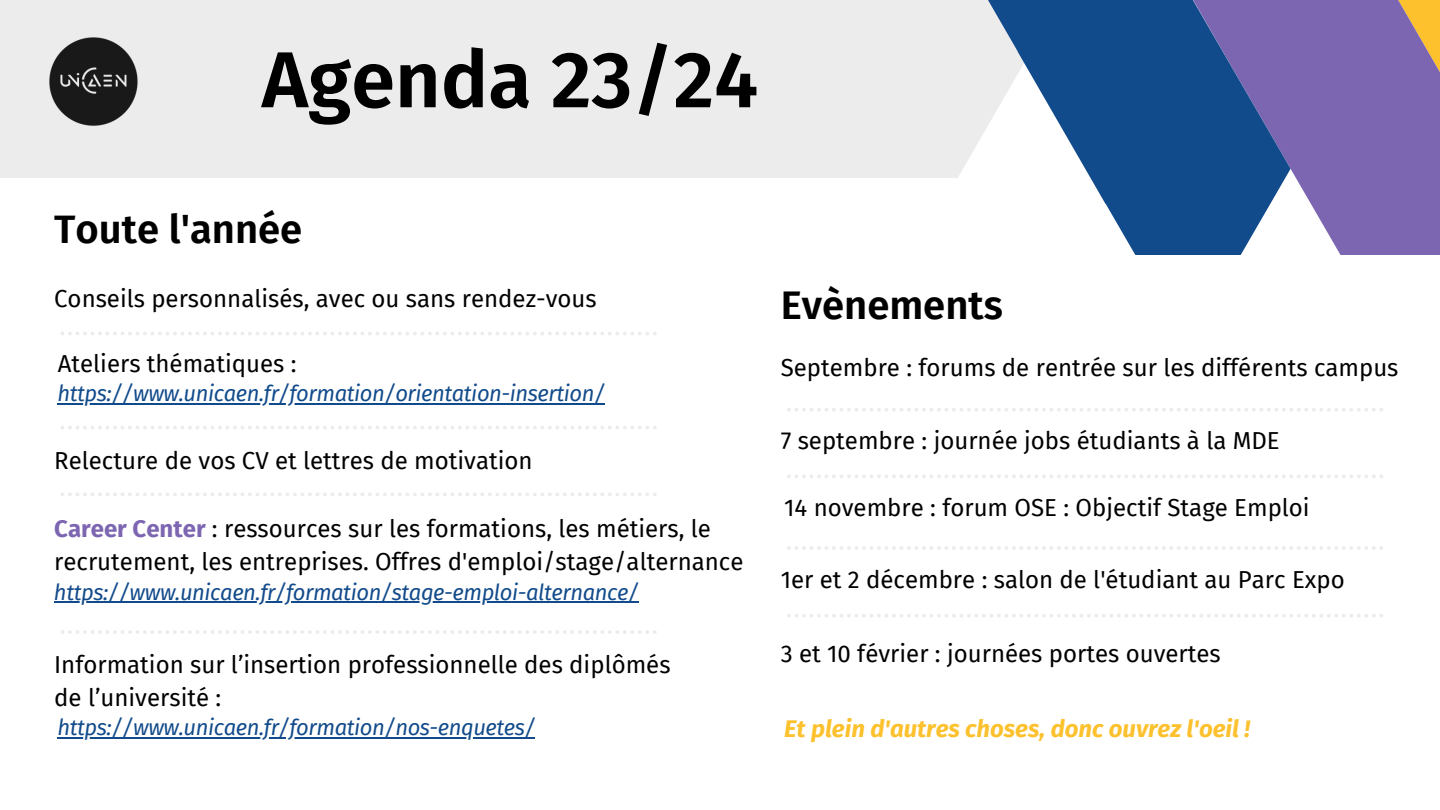
<style>
.page{position:relative;width:1440px;height:810px;background:#fff}
.page>*{position:absolute;margin:0;border:0;box-sizing:border-box;transform-origin:0 0}
.t1{font:600 79.2px "Fira Sans";color:#000}
.t2{font:600 40px "Fira Sans";color:#000}
.t3{font:24px/33px "Fira Sans";color:#000}
.t4{font:italic 700 24px "Fira Sans";color:#fcc12d}
.t5{font:italic 22px "Fira Sans";letter-spacing:-.02em;color:#124b8b}
.s1{font-weight:700;color:#7d66b1}
</style>
<div class="page">
<svg style="left:787px;top:408px;width:596px;height:4px"></svg>
<svg style="left:787px;top:475px;width:596px;height:3px"></svg>
<svg style="left:787px;top:546px;width:596px;height:4px"></svg>
<svg style="left:787px;top:614px;width:596px;height:4px"></svg>
<div style="left:0;top:0;width:1099px;height:178px;background:#edeced"></div>
<svg style="left:1291px;top:0;width:149px;height:254px;fill:#7d66b1"></svg>
<svg style="left:983px;top:0;width:308px;height:254px;fill:#124b8b"></svg>
<svg style="left:61px;top:332px;width:596px;height:3px"></svg>
<svg style="left:61px;top:426px;width:596px;height:3px"></svg>
<svg style="left:61px;top:493px;width:596px;height:3px"></svg>
<svg style="left:61px;top:630px;width:596px;height:4px"></svg>
<hr style="left:54px;top:601px;width:585px;height:2px;background:#124b8b">
<hr style="left:57px;top:403px;width:548px;height:1px;background:#124b8b">
<hr style="left:57px;top:737px;width:478px;height:1px;background:#124b8b">
<img style="left:49px;top:37px;width:89px;height:89px">
<p class="t1" style="left:262px;top:33px;width:498px">Agenda 23/24</p>
<p class="t2" style="left:54px;top:205px;width:250px">Toute l'année</p>
<p class="t3" style="left:54px;top:283px;width:544px">Conseils personnalisés, avec ou sans rendez-vous</p>
<p class="t3" style="left:58px;top:347px;width:240px">Ateliers thématiques :</p>
<p class="t5" style="left:57px;top:381px;width:549px">https://www.unicaen.fr/formation/orientation-insertion/</p>
<p class="t3" style="left:54px;top:445px;width:480px">Relecture de vos CV et lettres de motivation</p>
<p class="t3" style="left:54px;top:513px;width:691px"><span class="s1">Career Center</span> : ressources sur les formations, les métiers, le recrutement, les entreprises. Offres d'emploi/stage/alternance</p>
<p class="t5" style="left:54px;top:579px;width:587px">https://www.unicaen.fr/formation/stage-emploi-alternance/</p>
<p class="t3" style="left:54px;top:648px;width:618px">Information sur l’insertion professionnelle des diplômés de l’université :</p>
<p class="t2" style="left:781px;top:281px;width:224px">Evènements</p>
<p class="t3" style="left:781px;top:352px;width:619px">Septembre : forums de rentrée sur les différents campus</p>
<p class="t3" style="left:781px;top:425px;width:501px">7 septembre : journée jobs étudiants à la MDE</p>
<p class="t3" style="left:784px;top:492px;width:527px">14 novembre : forum OSE : Objectif Stage Emploi</p>
<p class="t3" style="left:781px;top:563px;width:566px">1er et 2 décembre : salon de l'étudiant au Parc Expo</p>
<p class="t3" style="left:781px;top:638px;width:442px">3 et 10 février : journées portes ouvertes</p>
<p class="t5" style="left:57px;top:715px;width:480px">https://www.unicaen.fr/formation/nos-enquetes/</p>
<p class="t4" style="left:784px;top:715px;width:467px">Et plein d'autres choses, donc ouvrez l'oeil !</p>
</div>
